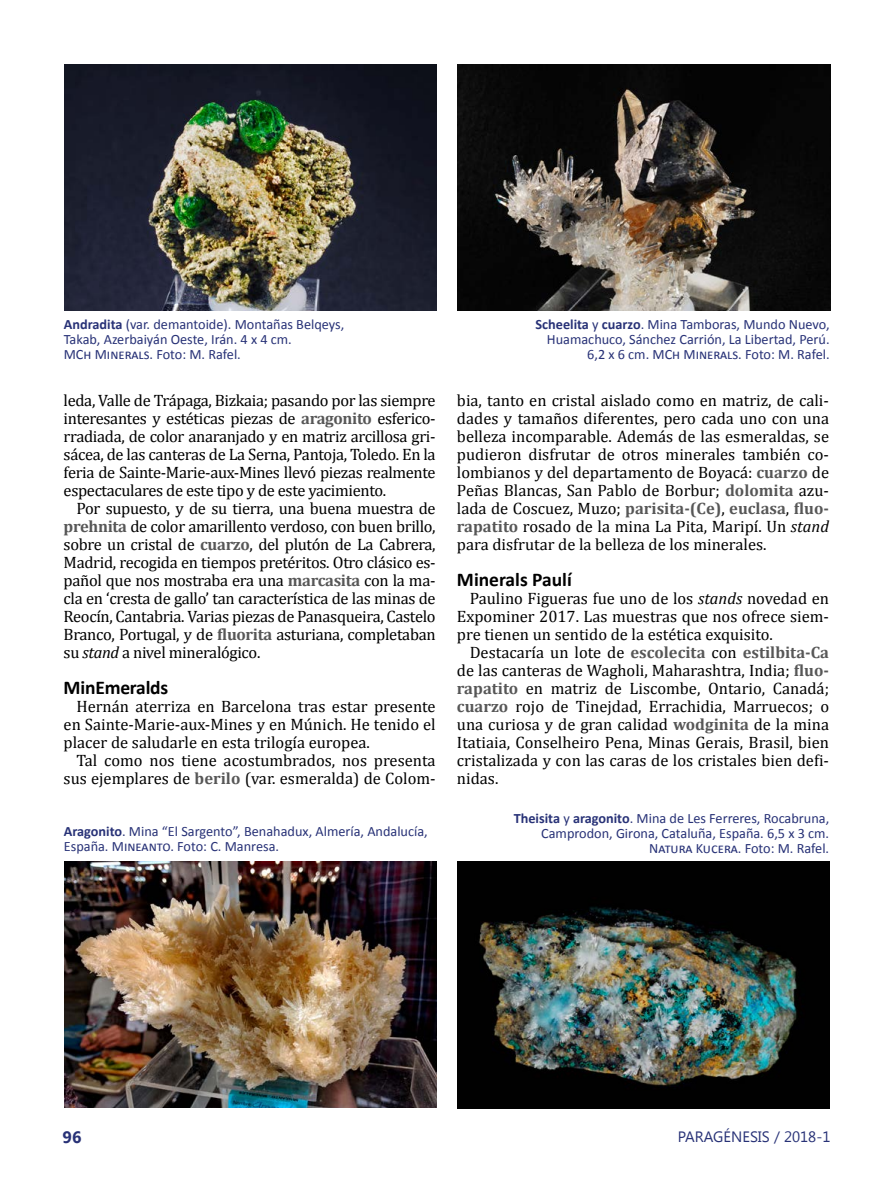
<style>
.page{position:relative;width:893px;height:1191px;background:#fff}
.page>*{position:absolute;margin:0;border:0;box-sizing:border-box;transform-origin:0 0}
.t1{font:700 19.5px "Calibri";letter-spacing:-.01em;color:#000}
.t2{font:16.5px/18px "Cambria";color:#000;text-align:justify}
.t3{font:700 16.5px "Segoe UI";color:#283277}
.t4{font:15px "Segoe UI";color:#283277}
.t5{font:14.25px/15px "Calibri";color:#283277}
.s1{font-weight:700}
.s2{font-weight:700;color:#575757}
.s3{font-style:italic}
</style>
<div class="page">
<img style="left:64px;top:64px;width:372px;height:247px">
<img style="left:458px;top:64px;width:372px;height:247px">
<img style="left:64px;top:861px;width:372px;height:247px">
<img style="left:457px;top:861px;width:373px;height:247px">
<p class="t5" style="left:64px;top:317px;width:282px"><span class="s1">Andradita</span> (var. demantoide). Montañas Belqeys,<br>Takab, Azerbaiyán Oeste, Irán. 4 x 4 cm.<br>MCh Minerals. Foto: M. Rafel.</p>
<p class="t5" style="left:535px;top:317px;width:296px;text-align:right"><span class="s1">Scheelita</span> y <span class="s1">cuarzo</span>. Mina Tamboras, Mundo Nuevo,<br>Huamachuco, Sánchez Carrión, La Libertad, Perú.<br>6,2 x 6 cm. MCh Minerals. Foto: M. Rafel.</p>
<p class="t2" style="left:64px;top:391px;width:374px">leda, Valle de Trápaga, Bizkaia; pasando por las siempre interesantes y estéticas piezas de <span class="s2">aragonito</span> esferico&shy;rradiada, de color anaranjado y en matriz arcillosa gri&shy;sácea, de las canteras de La Serna, Pantoja, Toledo. En la feria de Sainte-Marie-aux-Mines llevó piezas realmente espectaculares de este tipo y de este yacimiento.</p>
<p class="t2" style="left:64px;top:499px;width:374px;text-indent:13px">Por supuesto, y de su tierra, una buena muestra de <span class="s2">prehnita</span> de color amarillento verdoso, con buen brillo, sobre un cristal de <span class="s2">cuarzo</span>, del plutón de La Cabrera, Madrid, recogida en tiempos pretéritos. Otro clásico es&shy;pañol que nos mostraba era una <span class="s2">marcasita</span> con la ma&shy;cla en ‘cresta de gallo’ tan característica de las minas de Reocín, Cantabria. Varias piezas de Panasqueira, Castelo Branco, Portugal, y de <span class="s2">fluorita</span> asturiana, completaban su <span class="s3">stand</span> a nivel mineralógico.</p>
<p class="t1" style="left:64px;top:675px;width:106px">MinEmeralds</p>
<p class="t2" style="left:64px;top:697px;width:374px;text-indent:13px">Hernán aterriza en Barcelona tras estar presente en Sainte-Marie-aux-Mines y en Múnich. He tenido el placer de saludarle en esta trilogía europea.</p>
<p class="t2" style="left:64px;top:751px;width:374px;text-align:right">Tal como nos tiene acostumbrados, nos presenta sus ejemplares de <span class="s2">berilo</span> (var. esmeralda) de Colom-</p>
<p class="t5" style="left:64px;top:824px;width:365px"><span class="s1">Aragonito</span>. Mina “El Sargento”, Benahadux, Almería, Andalucía,<br>España. Mineanto. Foto: C. Manresa.</p>
<p class="t2" style="left:457px;top:391px;width:374px">bia, tanto en cristal aislado como en matriz, de cali&shy;dades y tamaños diferentes, pero cada uno con una belleza incomparable. Además de las esmeraldas, se pudieron disfrutar de otros minerales también co&shy;lombianos y del departamento de Boyacá: <span class="s2">cuarzo</span> de Peñas Blancas, San Pablo de Borbur; <span class="s2">dolomita</span> azu&shy;lada de Coscuez, Muzo; <span class="s2">parisita-(Ce)</span>, <span class="s2">euclasa</span>, <span class="s2">fluo&shy;rapatito</span> rosado de la mina La Pita, Maripí. Un <span class="s3">stand </span>para disfrutar de la belleza de los minerales.</p>
<p class="t1" style="left:457px;top:567px;width:116px">Minerals Paulí</p>
<p class="t2" style="left:457px;top:589px;width:374px;text-indent:13px">Paulino Figueras fue uno de los <span class="s3">stands</span> novedad en Expominer 2017. Las muestras que nos ofrece siem&shy;pre tienen un sentido de la estética exquisito.</p>
<p class="t2" style="left:457px;top:643px;width:374px;text-indent:13px">Destacaría un lote de <span class="s2">escolecita</span> con <span class="s2">estilbita-Ca </span>de las canteras de Wagholi, Maharashtra, India; <span class="s2">fluo&shy;rapatito</span> en matriz de Liscombe, Ontario, Canadá; <span class="s2">cuarzo</span> rojo de Tinejdad, Errachidia, Marruecos; o una curiosa y de gran calidad <span class="s2">wodginita</span> de la mina Itatiaia, Conselheiro Pena, Minas Gerais, Brasil, bien cristalizada y con las caras de los cristales bien defi&shy;nidas.</p>
<p class="t5" style="left:514px;top:810px;width:317px;text-align:right"><span class="s1">Theisita</span> y <span class="s1">aragonito</span>. Mina de Les Ferreres, Rocabruna,<br>Camprodon, Girona, Cataluña, España. 6,5 x 3 cm.<br>Natura Kucera. Foto: M. Rafel.</p>
<p class="t3" style="left:63px;top:1125px;width:20px">96</p>
<p class="t4" style="left:678px;top:1126px;width:154px">PARAGÉNESIS / 2018-1</p>
</div>
